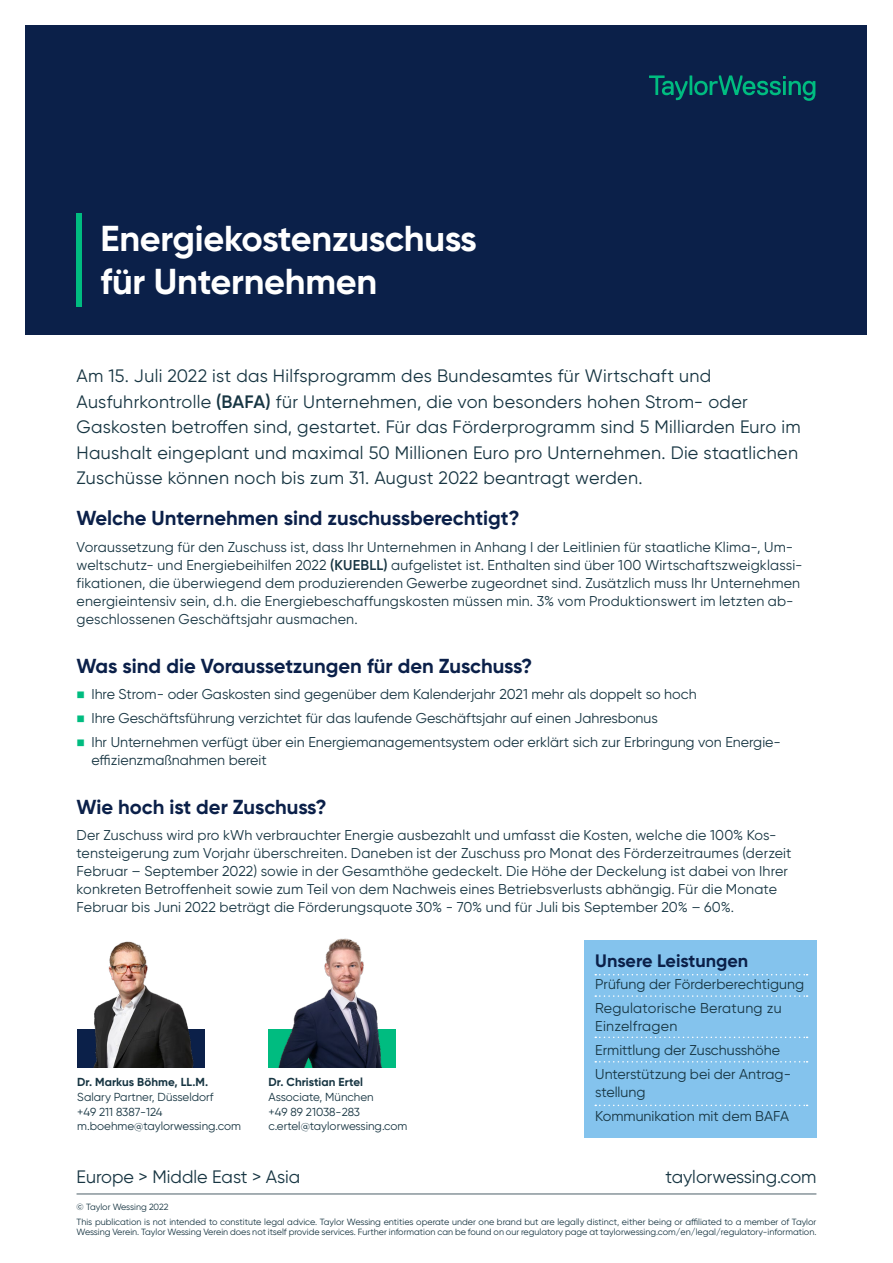
<style>
.page{position:relative;width:893px;height:1263px;background:#fff}
.page>*{position:absolute;margin:0;border:0;box-sizing:border-box;transform-origin:0 0}
.t1{font:700 36px/43.2px "Gilroy";letter-spacing:-.005em;color:#fff}
.t2{font:700 20.25px "Gilroy";color:#0b2049}
.t3{font:18px/25.5px "Gilroy";letter-spacing:.015em;color:#173542}
.t4{font:700 18px "Gilroy";color:#0b2049}
.t5{font:14.25px/18px "Gilroy";letter-spacing:.005em;color:#173542}
.t6{font:11.7px/14.5px "Gilroy";color:#173542}
.t7{font:700 11.7px "Gilroy";letter-spacing:.005em;color:#173542}
.t8{font:9px/14.7px "Gilroy";color:#173542}
.s1{font-weight:600}
.s2{color:#00bc80}
</style>
<div class="page">
<div style="left:26px;top:26px;width:841px;height:309px;background:#0b2049"></div>
<div style="left:77px;top:213px;width:5px;height:94px;background:#00bc80"></div>
<svg style="left:649px;top:75px;width:166px;height:26px"></svg>
<hr style="left:77px;top:1193px;width:739px;height:1px;background:#4d6069">
<div style="left:585px;top:940px;width:232px;height:197px;background:#84c3ed"></div>
<svg style="left:595px;top:974px;width:213px;height:1px"></svg>
<svg style="left:595px;top:1036px;width:213px;height:2px"></svg>
<svg style="left:595px;top:995px;width:213px;height:2px"></svg>
<svg style="left:595px;top:1061px;width:213px;height:1px"></svg>
<svg style="left:595px;top:1105px;width:213px;height:1px"></svg>
<div style="left:78px;top:1029px;width:127px;height:39px;background:#0b2049"></div>
<img style="left:93px;top:941px;width:101px;height:127px">
<div style="left:269px;top:1029px;width:127px;height:39px;background:#00bc80"></div>
<img style="left:278px;top:938px;width:104px;height:130px">
<h1 class="t1" style="left:101px;top:217px;width:378px">Energiekostenzuschuss für Unternehmen</h1>
<p class="t3" style="left:77px;top:363px;width:725px">Am 15. Juli 2022 ist das Hilfsprogramm des Bundesamtes für Wirtschaft und Ausfuhrkontrolle <span class="s1">(BAFA)</span> für Unternehmen, die von besonders hohen Strom- oder Gaskosten betroffen sind, gestartet. Für das Förderprogramm sind 5 Milliarden Euro im Haushalt eingeplant und maximal 50 Millionen Euro pro Unternehmen. Die staatlichen Zuschüsse können noch bis zum 31. August 2022 beantragt werden.</p>
<h2 class="t2" style="left:77px;top:506px;width:445px">Welche Unternehmen sind zuschussberechtigt?</h2>
<p class="t5" style="left:77px;top:538px;width:728px">Voraussetzung für den Zuschuss ist, dass Ihr Unternehmen in Anhang I der Leitlinien für staatliche Klima-, Um&shy;weltschutz- und Energiebeihilfen 2022 <span class="s1">(KUEBLL)</span> aufgelistet ist. Enthalten sind über 100 Wirtschaftszweigklassi&shy;fikationen, die überwiegend dem produzierenden Gewerbe zugeordnet sind. Zusätzlich muss Ihr Unternehmen energieintensiv sein, d.h. die Energiebeschaffungskosten müssen min. 3% vom Produktionswert im letzten ab&shy;geschlossenen Geschäftsjahr ausmachen.</p>
<h2 class="t2" style="left:77px;top:653px;width:457px">Was sind die Voraussetzungen für den Zuschuss?</h2>
<p class="t5" style="left:77px;top:685px;width:622px"><span class="s2">■</span> Ihre Strom- oder Gaskosten sind gegenüber dem Kalenderjahr 2021 mehr als doppelt so hoch</p>
<p class="t5" style="left:77px;top:709px;width:583px"><span class="s2">■</span> Ihre Geschäftsführung verzichtet für das laufende Geschäftsjahr auf einen Jahresbonus</p>
<p class="t5" style="left:91px;top:733px;width:691px;text-indent:-15px"><span class="s2">■</span> Ihr Unternehmen verfügt über ein Energiemanagementsystem oder erklärt sich zur Erbringung von Energie&shy;effizienzmaßnahmen bereit</p>
<h2 class="t2" style="left:77px;top:794px;width:252px">Wie hoch ist der Zuschuss?</h2>
<p class="t5" style="left:77px;top:826px;width:717px">Der Zuschuss wird pro kWh verbrauchter Energie ausbezahlt und umfasst die Kosten, welche die 100% Kos&shy;tensteigerung zum Vorjahr überschreiten. Daneben ist der Zuschuss pro Monat des Förderzeitraumes (derzeit Februar – September 2022) sowie in der Gesamthöhe gedeckelt. Die Höhe der Deckelung ist dabei von Ihrer konkreten Betroffenheit sowie zum Teil von dem Nachweis eines Betriebsverlusts abhängig. Für die Monate Februar bis Juni 2022 beträgt die Förderungsquote 30% - 70% und für Juli bis September 20% – 60%.</p>
<p class="t7" style="left:77px;top:1075px;width:133px">Dr. Markus Böhme, LL.M.</p>
<p class="t6" style="left:77px;top:1089px;width:165px">Salary Partner, Düsseldorf<br>+49 211 8387-124 m.boehme@taylorwessing.com</p>
<p class="t7" style="left:269px;top:1075px;width:96px">Dr. Christian Ertel</p>
<p class="t6" style="left:269px;top:1089px;width:140px">Associate, München<br>+49 89 21038-283 c.ertel@taylorwessing.com</p>
<p class="t4" style="left:595px;top:950px;width:154px">Unsere Leistungen</p>
<p class="t5" style="left:595px;top:972px;width:210px;line-height:24px">Prüfung der Förderberechtigung<br>Regulatorische Beratung zu</p>
<p class="t5" style="left:595px;top:1014px;width:197px;line-height:24px">Einzelfragen<br>Ermittlung der Zuschusshöhe<br>Unterstützung bei der Antrag-</p>
<p class="t5" style="left:595px;top:1080px;width:195px;line-height:24px">stellung<br>Kommunikation mit dem BAFA</p>
<p class="t3" style="left:77px;top:1164px;width:225px">Europe &gt; Middle East &gt; Asia</p>
<p class="t3" style="left:665px;top:1164px;width:153px">taylorwessing.com</p>
<p class="t8" style="left:77px;top:1199px;width:741px">© Taylor Wessing 2022<br>This publication is not intended to constitute legal advice. Taylor Wessing entities operate under one brand but are legally distinct, either being or affiliated to a member of Taylor</p>
<p class="t8" style="left:77px;top:1224px;width:741px">Wessing Verein. Taylor Wessing Verein does not itself provide services. Further information can be found on our regulatory page at taylorwessing.com/en/legal/regulatory-information.</p>
</div>
